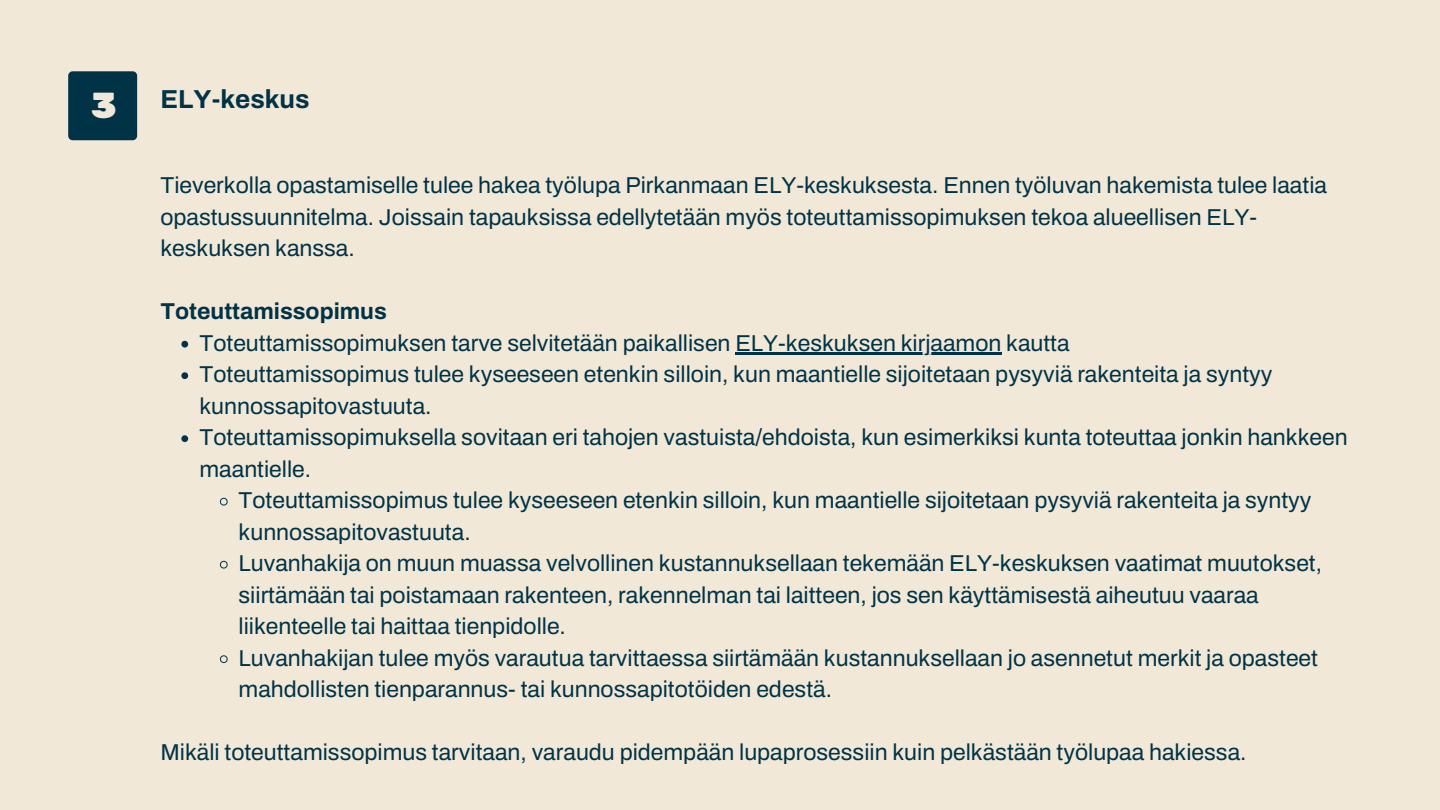
<style>
.page{position:relative;width:1440px;height:810px;background:#f1e8d8}
.page>*{position:absolute;margin:0;border:0;box-sizing:border-box;transform-origin:0 0}
.t1{font:700 26px "Archivo";color:#003346}
.t2{font:23px/31.5px "Archivo";color:#003346}
.t3{font:700 23px "Archivo";color:#003346}
.s1{font-family:"Rubik";font-weight:900;font-size:36px;color:#f1e8d8}
</style>
<div class="page">
<div style="left:68px;top:71px;width:69px;height:69px;background:#003346;border-radius:4px"></div>
<svg style="left:181px;top:341px;width:7px;height:7px"></svg>
<hr style="left:735px;top:352px;width:266px;height:2px;background:#003346">
<svg style="left:181px;top:372px;width:7px;height:7px"></svg>
<svg style="left:181px;top:435px;width:7px;height:7px"></svg>
<svg style="left:220px;top:497px;width:8px;height:9px"></svg>
<svg style="left:220px;top:560px;width:8px;height:9px"></svg>
<svg style="left:220px;top:655px;width:8px;height:8px"></svg>
<p class="t1" style="left:91px;top:85px;width:220px"><span class="s1">3</span> ELY-keskus</p>
<p class="t2" style="left:160px;top:170px;width:1168px">Tieverkolla opastamiselle tulee hakea työlupa Pirkanmaan ELY-keskuksesta. Ennen työluvan hakemista tulee laatia opastussuunnitelma. Joissain tapauksissa edellytetään myös toteuttamissopimuksen tekoa alueellisen ELY&shy;keskuksen kanssa.</p>
<p class="t3" style="left:160px;top:299px;width:228px">Toteuttamissopimus</p>
<p class="t2" style="left:199px;top:327px;width:872px">Toteuttamissopimuksen tarve selvitetään paikallisen ELY-keskuksen kirjaamon kautta</p>
<p class="t2" style="left:199px;top:359px;width:1074px">Toteuttamissopimus tulee kyseeseen etenkin silloin, kun maantielle sijoitetaan pysyviä rakenteita ja syntyy</p>
<p class="t2" style="left:199px;top:390px;width:234px">kunnossapitovastuuta.</p>
<p class="t2" style="left:199px;top:422px;width:1150px">Toteuttamissopimuksella sovitaan eri tahojen vastuista/ehdoista, kun esimerkiksi kunta toteuttaa jonkin hankkeen</p>
<p class="t2" style="left:199px;top:453px;width:113px">maantielle.</p>
<p class="t2" style="left:239px;top:485px;width:1074px">Toteuttamissopimus tulee kyseeseen etenkin silloin, kun maantielle sijoitetaan pysyviä rakenteita ja syntyy</p>
<p class="t2" style="left:239px;top:516px;width:234px">kunnossapitovastuuta.</p>
<p class="t2" style="left:239px;top:548px;width:1085px">Luvanhakija on muun muassa velvollinen kustannuksellaan tekemään ELY-keskuksen vaatimat muutokset,</p>
<p class="t2" style="left:239px;top:579px;width:1022px">siirtämään tai poistamaan rakenteen, rakennelman tai laitteen, jos sen käyttämisestä aiheutuu vaaraa</p>
<p class="t2" style="left:239px;top:611px;width:329px">liikenteelle tai haittaa tienpidolle.</p>
<p class="t2" style="left:239px;top:642px;width:1081px">Luvanhakijan tulee myös varautua tarvittaessa siirtämään kustannuksellaan jo asennetut merkit ja opasteet</p>
<p class="t2" style="left:239px;top:674px;width:595px">mahdollisten tienparannus- tai kunnossapitotöiden edestä.</p>
<p class="t2" style="left:160px;top:737px;width:1088px">Mikäli toteuttamissopimus tarvitaan, varaudu pidempään lupaprosessiin kuin pelkästään työlupaa hakiessa.</p>
</div>
